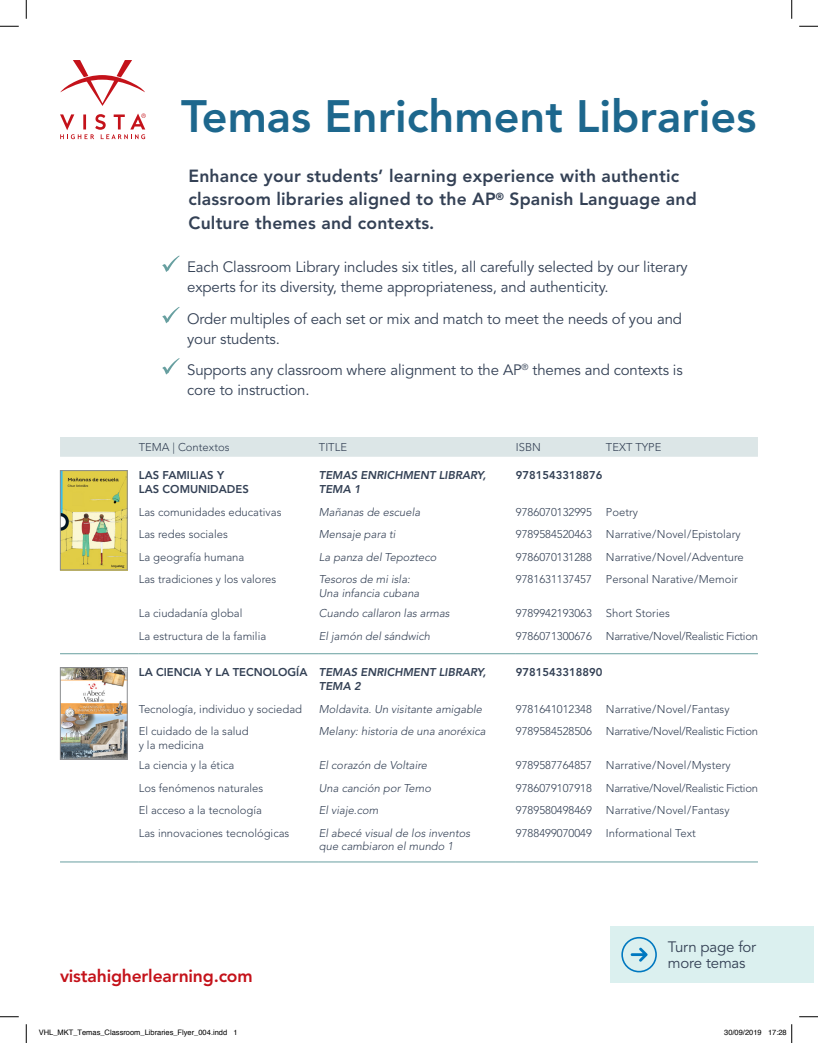
<style>
.page{position:relative;width:818px;height:1043px;background:#fff}
.page>*{position:absolute;margin:0;border:0;box-sizing:border-box;transform-origin:0 0}
.A-Head{font:800 45px "Avenir LT Std";color:#1d678d}
.Body{font:800 17.5px/23.8px "Avenir LT Std";letter-spacing:.01em;color:#344155}
.t1{font:800 17.5px "Avenir LT Std";letter-spacing:-.01em;color:#c4121a}
.Body-2{font:15px/20px "Avenir LT Std";letter-spacing:-.01em;color:#344155}
.Callout{font:15px/16.2px "Avenir LT Std";letter-spacing:-.015em;color:#344155}
.Table_Light{font:300 11.25px/13.8px "Avenir LT Std";color:#344155}
.Table_Light_Oblique{font:italic 300 11.25px/13.8px "Avenir LT Std";color:#344155}
.Table_Light-2{font:300 11.25px "Avenir LT Std";letter-spacing:-.025em;color:#344155}
.Table_Heavy{font:800 11.25px/13.8px "Avenir LT Std";color:#344155}
.Table_Heavy_Oblique{font:italic 800 11.25px/13.8px "Avenir LT Std";color:#344155}
.t2{font:7.5px "Helvetica";color:#000}
</style>
<div class="page">
<svg style="left:60px;top:60px;width:85px;height:46px"></svg>
<svg style="left:60px;top:113px;width:86px;height:26px"></svg>
<div style="left:60px;top:437px;width:698px;height:20px;background:#dce6e7"></div>
<hr style="left:60px;top:653px;width:79px;height:1px;background:#679fa0">
<hr style="left:139px;top:653px;width:180px;height:1px;background:#679fa0">
<hr style="left:319px;top:653px;width:197px;height:1px;background:#679fa0">
<hr style="left:516px;top:653px;width:90px;height:1px;background:#679fa0">
<hr style="left:606px;top:653px;width:152px;height:1px;background:#679fa0">
<hr style="left:60px;top:861px;width:79px;height:1px;background:#679fa0">
<hr style="left:139px;top:861px;width:180px;height:1px;background:#679fa0">
<hr style="left:319px;top:861px;width:197px;height:1px;background:#679fa0">
<hr style="left:516px;top:861px;width:90px;height:1px;background:#679fa0">
<hr style="left:606px;top:861px;width:152px;height:1px;background:#679fa0">
<img style="left:62px;top:472px;width:64px;height:96px">
<div style="left:60px;top:470px;width:68px;height:100px;border:1px solid #8a8c8f"></div>
<img style="left:62px;top:669px;width:64px;height:88px">
<div style="left:60px;top:667px;width:68px;height:92px;border:1px solid #8a8c8f"></div>
<div style="left:610px;top:926px;width:204px;height:56px;background:#dbf0ef"></div>
<svg style="left:162px;top:255px;width:18px;height:17px"></svg>
<svg style="left:162px;top:307px;width:18px;height:16px"></svg>
<svg style="left:162px;top:358px;width:18px;height:16px"></svg>
<svg style="left:630px;top:947px;width:17px;height:14px"></svg>
<div style="left:621px;top:936px;width:35px;height:36px;border:2px solid #0078c0;border-radius:50%"></div>
<svg style="left:0;top:25px;width:19px;height:2px"></svg>
<svg style="left:799px;top:25px;width:19px;height:2px"></svg>
<svg style="left:0;top:1016px;width:19px;height:1px"></svg>
<svg style="left:799px;top:1016px;width:19px;height:1px"></svg>
<svg style="left:25px;top:0;width:2px;height:19px"></svg>
<svg style="left:25px;top:1024px;width:2px;height:18px"></svg>
<svg style="left:791px;top:0;width:1px;height:19px"></svg>
<svg style="left:791px;top:1024px;width:1px;height:18px"></svg>
<p class="A-Head" style="left:181px;top:90px;width:577px">Temas Enrichment Libraries</p>
<p class="Body" style="left:188px;top:164px;width:509px">Enhance your students’ learning experience with authentic classroom libraries aligned to the AP<sup>®</sup> Spanish Language and<br>Culture themes and contexts.</p>
<p class="Body-2" style="left:187px;top:257px;width:502px">Each Classroom Library includes six titles, all carefully selected by our literary experts for its diversity, theme appropriateness, and authenticity.</p>
<p class="Body-2" style="left:187px;top:309px;width:496px">Order multiples of each set or mix and match to meet the needs of you and your students.</p>
<p class="Body-2" style="left:187px;top:360px;width:497px">Supports any classroom where alignment to the AP<sup>®</sup> themes and contexts is core to instruction.</p>
<p class="Table_Light" style="left:139px;top:440px;width:92px">TEMA | Contextos</p>
<p class="Table_Light" style="left:319px;top:440px;width:30px">TITLE</p>
<p class="Table_Light" style="left:516px;top:440px;width:27px">ISBN</p>
<p class="Table_Light" style="left:606px;top:440px;width:57px">TEXT TYPE</p>
<p class="Table_Heavy" style="left:139px;top:468px;width:111px">LAS FAMILIAS Y<br>LAS COMUNIDADES</p>
<p class="Table_Heavy_Oblique" style="left:319px;top:468px;width:169px">TEMAS ENRICHMENT LIBRARY,<br>TEMA 1</p>
<p class="Table_Heavy" style="left:516px;top:468px;width:88px">9781543318876</p>
<p class="Table_Light" style="left:139px;top:505px;width:144px">Las comunidades educativas</p>
<p class="Table_Light_Oblique" style="left:319px;top:505px;width:103px">Mañanas de escuela</p>
<p class="Table_Light" style="left:516px;top:505px;width:78px">9786070132995</p>
<p class="Table_Light" style="left:606px;top:505px;width:34px">Poetry</p>
<p class="Table_Light" style="left:139px;top:527px;width:90px">Las redes sociales</p>
<p class="Table_Light_Oblique" style="left:319px;top:528px;width:78px">Mensaje para ti</p>
<p class="Table_Light" style="left:516px;top:527px;width:78px">9789584520463</p>
<p class="Table_Light" style="left:606px;top:527px;width:136px">Narrative/Novel/Epistolary</p>
<p class="Table_Light" style="left:139px;top:550px;width:107px">La geografía humana</p>
<p class="Table_Light_Oblique" style="left:319px;top:550px;width:119px">La panza del Tepozteco</p>
<p class="Table_Light" style="left:516px;top:550px;width:78px">9786070131288</p>
<p class="Table_Light" style="left:606px;top:550px;width:139px">Narrative/Novel/Adventure</p>
<p class="Table_Light" style="left:139px;top:572px;width:139px">Las tradiciones y los valores</p>
<p class="Table_Light_Oblique" style="left:319px;top:573px;width:102px">Tesoros de mi isla:<br>Una infancia cubana</p>
<p class="Table_Light" style="left:516px;top:572px;width:78px">9781631137457</p>
<p class="Table_Light" style="left:606px;top:572px;width:133px">Personal Narative/Memoir</p>
<p class="Table_Light" style="left:139px;top:606px;width:105px">La ciudadanía global</p>
<p class="Table_Light_Oblique" style="left:319px;top:606px;width:132px">Cuando callaron las armas</p>
<p class="Table_Light" style="left:516px;top:606px;width:78px">9789942193063</p>
<p class="Table_Light" style="left:606px;top:606px;width:65px">Short Stories</p>
<p class="Table_Light" style="left:139px;top:629px;width:129px">La estructura de la familia</p>
<p class="Table_Light_Oblique" style="left:319px;top:629px;width:113px">El jamón del sándwich</p>
<p class="Table_Light" style="left:516px;top:629px;width:78px">9786071300676</p>
<p class="Table_Light-2" style="left:606px;top:629px;width:153px">Narrative/Novel/Realistic Fiction</p>
<p class="Table_Heavy" style="left:139px;top:665px;width:170px">LA CIENCIA Y LA TECNOLOGÍA</p>
<p class="Table_Heavy_Oblique" style="left:319px;top:665px;width:169px">TEMAS ENRICHMENT LIBRARY,<br>TEMA 2</p>
<p class="Table_Heavy" style="left:516px;top:665px;width:88px">9781543318890</p>
<p class="Table_Light" style="left:139px;top:702px;width:165px">Tecnología, individuo y sociedad</p>
<p class="Table_Light_Oblique" style="left:319px;top:702px;width:165px">Moldavita. Un visitante amigable</p>
<p class="Table_Light" style="left:516px;top:702px;width:78px">9781641012348</p>
<p class="Table_Light" style="left:606px;top:702px;width:125px">Narrative/Novel/Fantasy</p>
<p class="Table_Light" style="left:139px;top:724px;width:111px">El cuidado de la salud y la medicina</p>
<p class="Table_Light_Oblique" style="left:319px;top:724px;width:168px">Melany: historia de una anoréxica</p>
<p class="Table_Light" style="left:516px;top:724px;width:78px">9789584528506</p>
<p class="Table_Light-2" style="left:606px;top:725px;width:153px">Narrative/Novel/Realistic Fiction</p>
<p class="Table_Light" style="left:139px;top:758px;width:97px">La ciencia y la ética</p>
<p class="Table_Light_Oblique" style="left:319px;top:758px;width:110px">El corazón de Voltaire</p>
<p class="Table_Light" style="left:516px;top:758px;width:78px">9789587764857</p>
<p class="Table_Light" style="left:606px;top:758px;width:126px">Narrative/Novel/Mystery</p>
<p class="Table_Light" style="left:139px;top:781px;width:126px">Los fenómenos naturales</p>
<p class="Table_Light_Oblique" style="left:319px;top:781px;width:114px">Una canción por Temo</p>
<p class="Table_Light" style="left:516px;top:781px;width:78px">9786079107918</p>
<p class="Table_Light-2" style="left:606px;top:781px;width:153px">Narrative/Novel/Realistic Fiction</p>
<p class="Table_Light" style="left:139px;top:803px;width:124px">El acceso a la tecnología</p>
<p class="Table_Light_Oblique" style="left:319px;top:803px;width:61px">El viaje.com</p>
<p class="Table_Light" style="left:516px;top:803px;width:78px">9789580498469</p>
<p class="Table_Light" style="left:606px;top:803px;width:125px">Narrative/Novel/Fantasy</p>
<p class="Table_Light" style="left:139px;top:826px;width:152px">Las innovaciones tecnológicas</p>
<p class="Table_Light_Oblique" style="left:319px;top:826px;width:153px">El abecé visual de los inventos que cambiaron el mundo 1</p>
<p class="Table_Light" style="left:516px;top:826px;width:78px">9788499070049</p>
<p class="Table_Light" style="left:606px;top:826px;width:91px">Informational Text</p>
<p class="t1" style="left:60px;top:965px;width:194px">vistahigherlearning.com</p>
<p class="Callout" style="left:668px;top:939px;width:90px">Turn page for more temas</p>
<p class="t2" style="left:39px;top:1027px;width:200px">VHL_MKT_Temas_Classroom_Libraries_Flyer_004.indd 1</p>
<p class="t2" style="left:724px;top:1027px;width:64px">30/09/2019 17:28</p>
</div>
